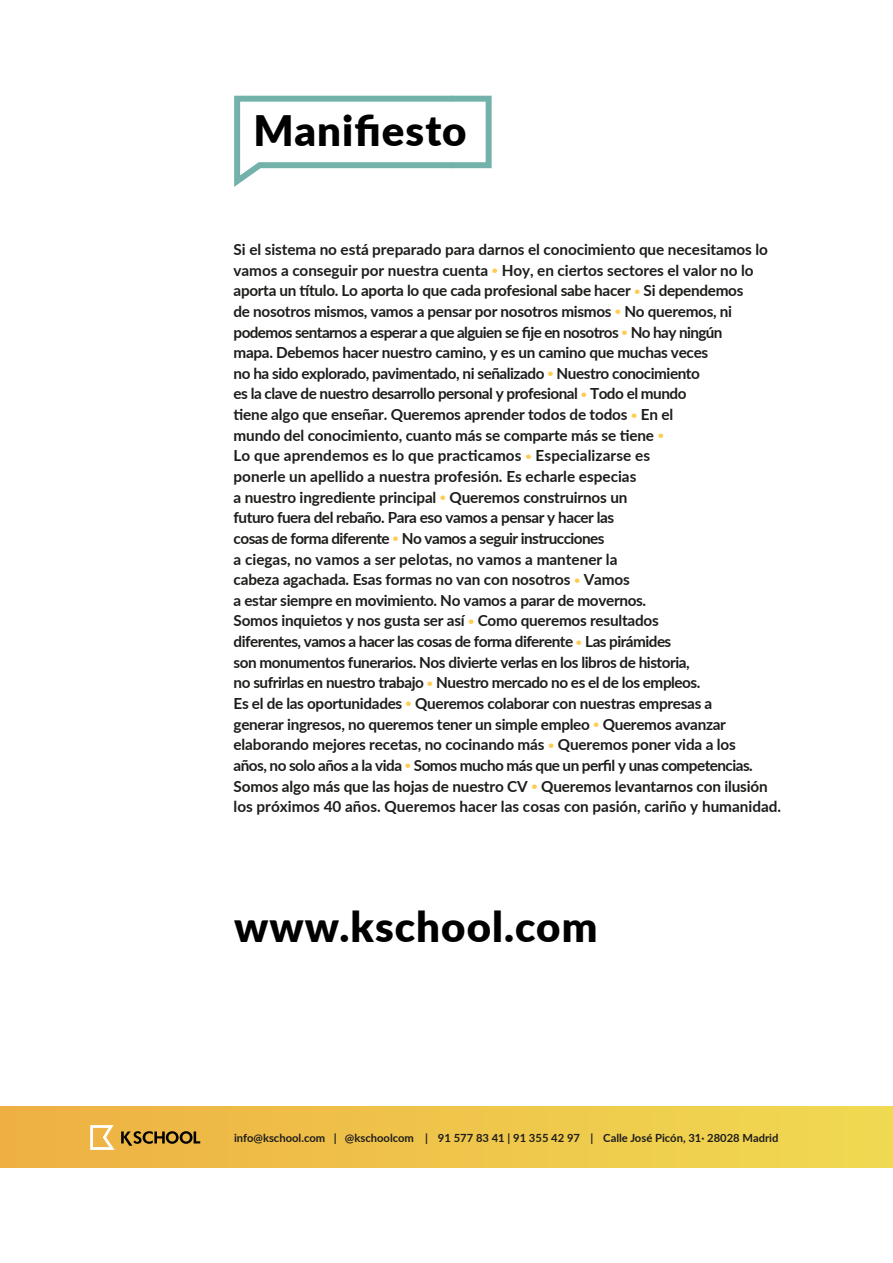
<style>
.page{position:relative;width:893px;height:1263px;background:#fff}
.page>*{position:absolute;margin:0;border:0;box-sizing:border-box;transform-origin:0 0}
.t1{font:900 42px "Lato";letter-spacing:.025em;color:#000}
.t2{font:700 15.3px/20.7px "Lato";letter-spacing:-.02em;color:#1d1d1b}
.t3{font:700 11.25px "Lato";color:#1d1d1b}
.s1{font-size:10.65px;color:#ffcc52}
</style>
<div class="page">
<div style="left:0;top:1106px;width:893px;height:61px;background:linear-gradient(to right,#eeb043,#f0da52)"></div>
<svg style="left:90px;top:1125px;width:25px;height:25px"></svg>
<svg style="left:121px;top:1131px;width:79px;height:15px"></svg>
<svg style="left:234px;top:96px;width:258px;height:91px"></svg>
<h1 class="t1" style="left:254px;top:99px;width:215px">Manifiesto</h1>
<p class="t2" style="left:234px;top:238px;width:549px">Si el sistema no está preparado para darnos el conocimiento que necesitamos lo vamos a conseguir por nuestra cuenta <span class="s1">•</span> Hoy, en ciertos sectores el valor no lo aporta un título. Lo aporta lo que cada profesional sabe hacer <span class="s1">•</span> Si dependemos<br>de nosotros mismos, vamos a pensar por nosotros mismos <span class="s1">•</span> No queremos, ni podemos sentarnos a esperar a que alguien se fije en nosotros <span class="s1">•</span> No hay ningún<br>mapa. Debemos hacer nuestro camino, y es un camino que muchas veces<br>no ha sido explorado, pavimentado, ni señalizado <span class="s1">•</span> Nuestro conocimiento<br>es la clave de nuestro desarrollo personal y profesional <span class="s1">•</span> Todo el mundo<br>tiene algo que enseñar. Queremos aprender todos de todos <span class="s1">•</span> En el<br>mundo del conocimiento, cuanto más se comparte más se tiene <span class="s1">•<br></span>Lo que aprendemos es lo que practicamos <span class="s1">•</span> Especializarse es<br>ponerle un apellido a nuestra profesión. Es echarle especias<br>a nuestro ingrediente principal <span class="s1">•</span> Queremos construirnos un<br>futuro fuera del rebaño. Para eso vamos a pensar y hacer las<br>cosas de forma diferente <span class="s1">•</span> No vamos a seguir instrucciones<br>a ciegas, no vamos a ser pelotas, no vamos a mantener la<br>cabeza agachada. Esas formas no van con nosotros <span class="s1">•</span> Vamos<br>a estar siempre en movimiento. No vamos a parar de movernos.<br>Somos inquietos y nos gusta ser así <span class="s1">•</span> Como queremos resultados<br>diferentes, vamos a hacer las cosas de forma diferente <span class="s1">•</span> Las pirámides<br>son monumentos funerarios. Nos divierte verlas en los libros de historia,<br>no sufrirlas en nuestro trabajo <span class="s1">•</span> Nuestro mercado no es el de los empleos.<br>Es el de las oportunidades <span class="s1">•</span> Queremos colaborar con nuestras empresas a<br>generar ingresos, no queremos tener un simple empleo <span class="s1">•</span> Queremos avanzar elaborando mejores recetas, no cocinando más <span class="s1">•</span> Queremos poner vida a los<br>años, no solo años a la vida <span class="s1">•</span> Somos mucho más que un perfil y unas competencias.<br>Somos algo más que las hojas de nuestro CV <span class="s1">•</span> Queremos levantarnos con ilusión los próximos 40 años. Queremos hacer las cosas con pasión, cariño y humanidad.</p>
<h1 class="t1" style="left:234px;top:895px;width:365px">www.kschool.com</h1>
<p class="t3" style="left:234px;top:1129px;width:546px">info@kschool.com | @kschoolcom | 91 577 83 41 | 91 355 42 97 | Calle José Picón, 31· 28028 Madrid</p>
</div>
